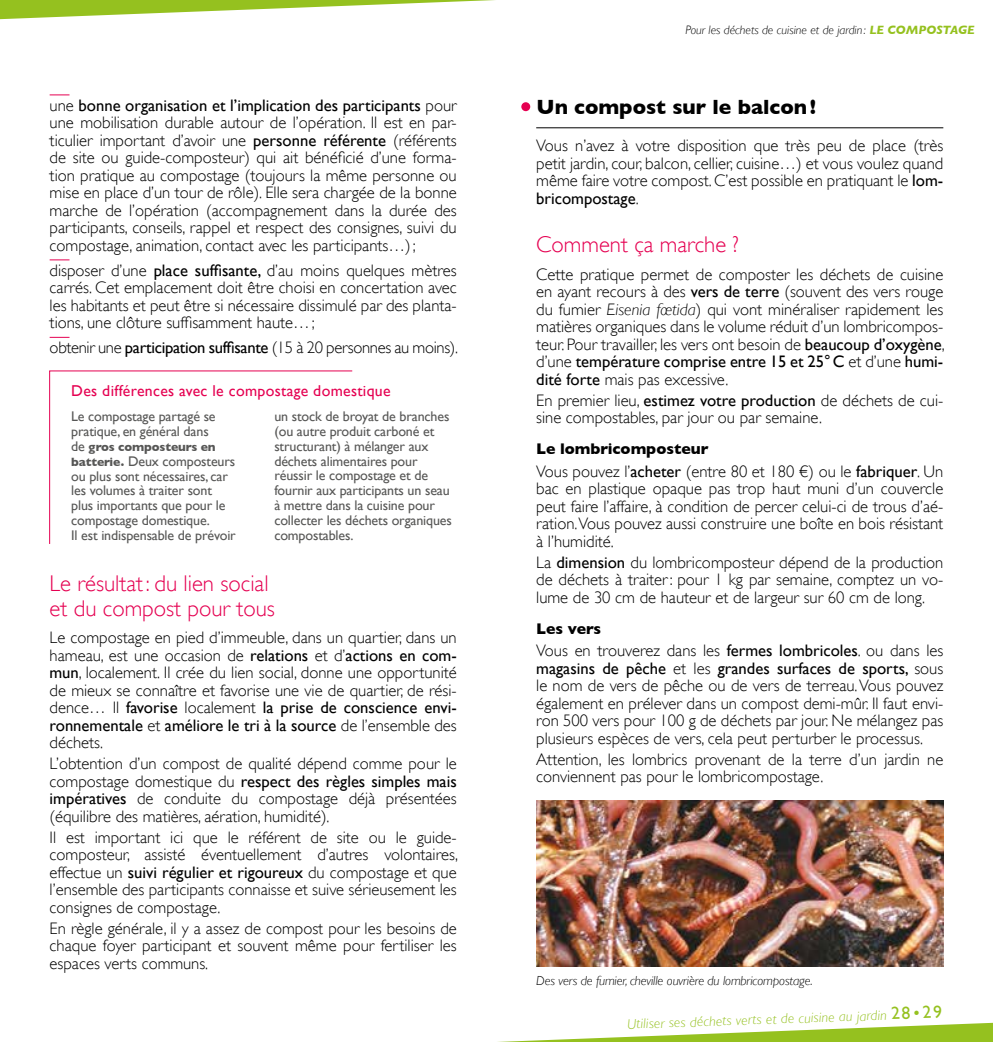
<style>
.page{position:relative;width:993px;height:1042px;background:#fff}
.page>*{position:absolute;margin:0;border:0;box-sizing:border-box;transform-origin:0 0}
.t1{font:300 22.75px/24.5px "Gill Sans";color:#e50051}
.t2{font:700 21px "Gill Sans";color:#000}
.t3{font:300 16.62px/17.5px "Gill Sans";color:#000;text-align:justify}
.t4{font:300 16.62px "Gill Sans";letter-spacing:-.02em;color:#000}
.t5{font:15.75px "Gill Sans";letter-spacing:.02em;color:#e50051}
.t6{font:700 15.75px "Gill Sans";color:#000}
.t7{font:14px/14.9px "Gill Sans";letter-spacing:-.01em;color:#575756}
.t8{font:italic 300 14px "Gill Sans";color:#95c11f}
.t9{font:italic 300 13.12px "Gill Sans";letter-spacing:-.01em;color:#000}
.t10{font:italic 300 12.25px "Gill Sans";color:#000}
.t11{font:700 12.25px "Gill Sans";letter-spacing:-.01em;color:#575756}
.s1{font-weight:400}
.s2{font-weight:400;font-size:14px}
.s3{font-weight:700;font-size:12.25px}
.s4{font-weight:700;color:#95c11f}
.s5{font-style:italic}
.s6{font-weight:400;font-style:normal;font-size:17.5px}
.s7{font-style:normal;font-size:17.5px}
</style>
<div class="page">
<svg style="left:0;top:0;width:495px;height:20px"></svg>
<svg style="left:498px;top:1022px;width:494px;height:20px"></svg>
<svg style="left:50px;top:94px;width:19px;height:1px"></svg>
<svg style="left:50px;top:259px;width:19px;height:1px"></svg>
<svg style="left:50px;top:337px;width:19px;height:1px"></svg>
<svg style="left:49px;top:370px;width:303px;height:174px"></svg>
<hr style="left:536px;top:127px;width:407px;height:1px;background:#000">
<div style="left:521px;top:102px;width:9px;height:9px;background:#e50051;border-radius:50%"></div>
<img style="left:536px;top:800px;width:407px;height:166px">
<p class="t3" style="left:50px;top:96px;width:408px">une <span class="s1">bonne organisation et l’implication des participants</span> pour une mobilisation durable autour de l’opération. Il est en par&shy;ticulier important d’avoir une <span class="s1">personne référente</span> (référents de site ou guide-composteur) qui ait bénéficié d’une forma&shy;tion pratique au compostage (toujours la même personne ou mise en place d’un tour de rôle). Elle sera chargée de la bonne marche de l’opération (accompagnement dans la durée des participants, conseils, rappel et respect des consignes, suivi du compostage, animation, contact avec les participants…);</p>
<p class="t3" style="left:50px;top:261px;width:408px">disposer d’une <span class="s1">place suffisante,</span> d’au moins quelques mètres carrés. Cet emplacement doit être choisi en concertation avec les habitants et peut être si nécessaire dissimulé par des planta&shy;tions, une clôture suffisamment haute…;</p>
<p class="t4" style="left:50px;top:338px;width:410px">obtenir une <span class="s1">participation suffisante</span> (15 à 20 personnes au moins).</p>
<p class="t5" style="left:71px;top:382px;width:321px">Des différences avec le compostage domestique</p>
<p class="t7" style="left:71px;top:409px;width:146px">Le compostage partagé se pratique, en général dans</p>
<p class="t11" style="left:71px;top:439px;width:146px"><span class="s2">de</span> gros composteurs en</p>
<p class="t7" style="left:71px;top:453px;width:166px"><span class="s3">batterie.</span> Deux composteurs ou plus sont nécessaires, car les volumes à traiter sont plus importants que pour le compostage domestique.<br>Il est indispensable de prévoir</p>
<p class="t7" style="left:274px;top:409px;width:179px">un stock de broyat de branches (ou autre produit carboné et structurant) à mélanger aux déchets alimentaires pour réussir le compostage et de fournir aux participants un seau à mettre dans la cuisine pour collecter les déchets organiques compostables.</p>
<h1 class="t1" style="left:50px;top:571px;width:227px">Le résultat: du lien social et du compost pour tous</h1>
<p class="t3" style="left:50px;top:629px;width:408px">Le compostage en pied d’immeuble, dans un quartier, dans un hameau, est une occasion de <span class="s1">relations</span> et d’<span class="s1">actions en com&shy;mun</span>, localement. Il crée du lien social, donne une opportunité de mieux se connaître et favorise une vie de quartier, de rési&shy;dence… Il <span class="s1">favorise</span> localement <span class="s1">la prise de conscience envi&shy;ronnementale</span> et <span class="s1">améliore le tri à la source</span> de l’ensemble des déchets.</p>
<p class="t3" style="left:50px;top:755px;width:408px">L’obtention d’un compost de qualité dépend comme pour le compostage domestique du <span class="s1">respect des règles simples mais impératives</span> de conduite du compostage déjà présentées (équilibre des matières, aération, humidité).</p>
<p class="t3" style="left:50px;top:828px;width:410px">Il est important ici que le référent de site ou le guide&shy;composteur, assisté éventuellement d’autres volontaires, effectue un <span class="s1">suivi régulier et rigoureux</span> du compostage et que l’ensemble des participants connaisse et suive sérieusement les consignes de compostage.</p>
<p class="t3" style="left:50px;top:919px;width:408px">En règle générale, il y a assez de compost pour les besoins de chaque foyer participant et souvent même pour fertiliser les espaces verts communs.</p>
<p class="t10" style="left:685px;top:23px;width:291px">Pour les déchets de cuisine et de jardin : <span class="s4">LE COMPOSTAGE</span></p>
<p class="t2" style="left:536px;top:94px;width:281px">Un compost sur le balcon!</p>
<p class="t3" style="left:536px;top:137px;width:408px">Vous n’avez à votre disposition que très peu de place (très petit jardin, cour, balcon, cellier, cuisine…) et vous voulez quand même faire votre compost. C’est possible en pratiquant le <span class="s1">lom&shy;bricompostage</span>.</p>
<h1 class="t1" style="left:536px;top:233px;width:204px">Comment ça marche ?</h1>
<p class="t3" style="left:536px;top:266px;width:410px">Cette pratique permet de composter les déchets de cuisine en ayant recours à des <span class="s1">vers de terre</span> (souvent des vers rouge du fumier <span class="s5">Eisenia fœtida</span>) qui vont minéraliser rapidement les matières organiques dans le volume réduit d’un lombricompos&shy;teur. Pour travailler, les vers ont besoin de <span class="s1">beaucoup d’oxygène</span>, d’une <span class="s1">température comprise entre 15 et 25°C</span> et d’une <span class="s1">humi&shy;dité forte</span> mais pas excessive.</p>
<p class="t3" style="left:536px;top:392px;width:408px">En premier lieu, <span class="s1">estimez votre production</span> de déchets de cui&shy;sine compostables, par jour ou par semaine.</p>
<p class="t6" style="left:536px;top:440px;width:174px">Le lombricomposteur</p>
<p class="t3" style="left:536px;top:462px;width:408px">Vous pouvez l’<span class="s1">acheter</span> (entre 80 et 180 €) ou le <span class="s1">fabriquer</span>. Un bac en plastique opaque pas trop haut muni d’un couvercle peut faire l’affaire, à condition de percer celui-ci de trous d’aé&shy;ration.Vous pouvez aussi construire une boîte en bois résistant à l’humidité.</p>
<p class="t3" style="left:536px;top:553px;width:408px">La <span class="s1">dimension</span> du lombricomposteur dépend de la production de déchets à traiter: pour 1 kg par semaine, comptez un vo&shy;lume de 30 cm de hauteur et de largeur sur 60 cm de long.</p>
<p class="t6" style="left:536px;top:619px;width:66px">Les vers</p>
<p class="t3" style="left:536px;top:642px;width:408px">Vous en trouverez dans les <span class="s1">fermes lombricoles</span>. ou dans les <span class="s1">magasins de pêche</span> et les <span class="s1">grandes surfaces de sports,</span> sous le nom de vers de pêche ou de vers de terreau. Vous pouvez également en prélever dans un compost demi-mûr. Il faut envi&shy;ron 500 vers pour 100 g de déchets par jour. Ne mélangez pas plusieurs espèces de vers, cela peut perturber le processus.</p>
<p class="t3" style="left:536px;top:750px;width:408px">Attention, les lombrics provenant de la terre d’un jardin ne conviennent pas pour le lombricompostage.</p>
<p class="t9" style="left:536px;top:972px;width:278px">Des vers de fumier, cheville ouvrière du lombricompostage.</p>
<p class="t8" style="left:626px;top:1016px;width:316px;rotate:-2deg">Utiliser ses déchets verts et de cuisine au jardin <span class="s6">28</span><span class="s7">•</span><span class="s6">29</span></p>
</div>
